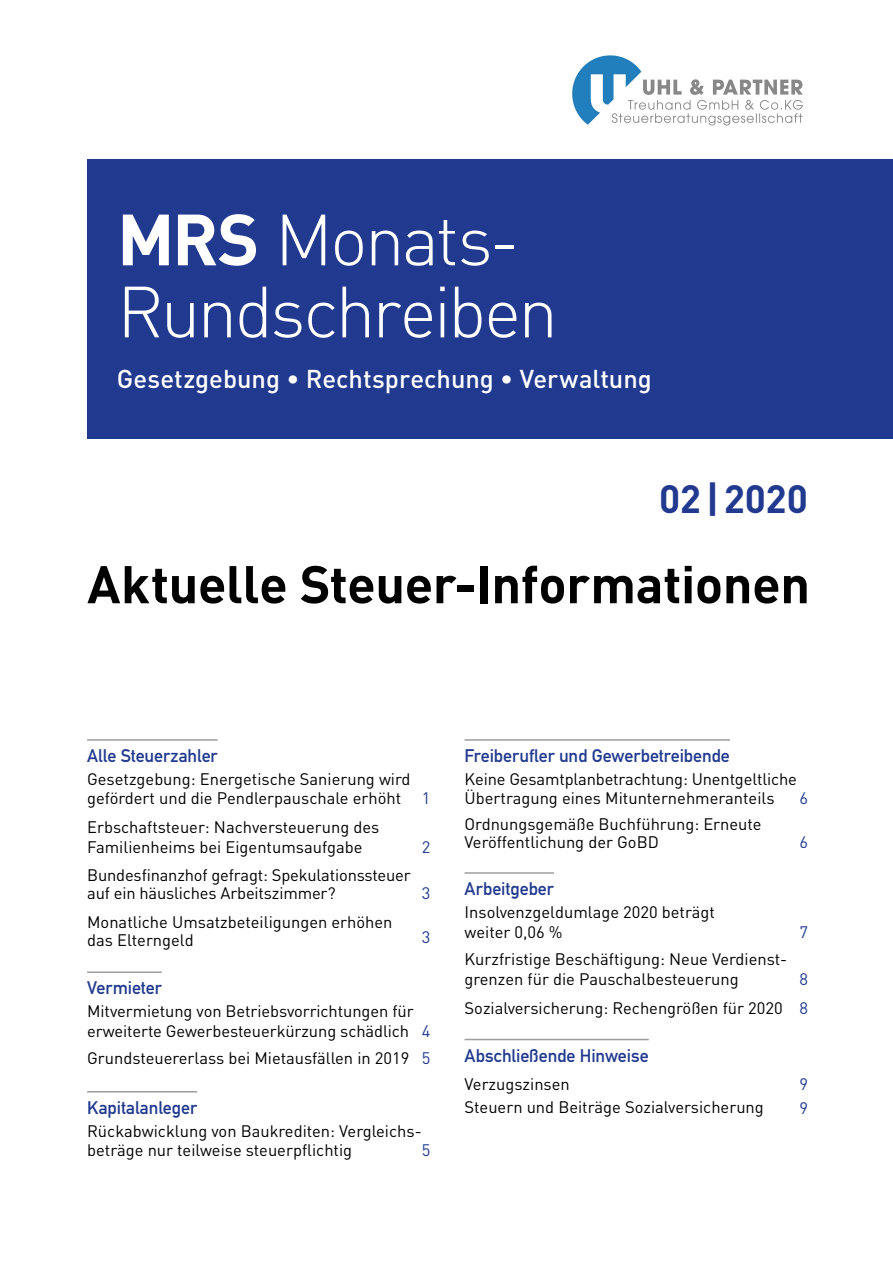
<style>
.page{position:relative;width:893px;height:1263px;background:#fff}
.page>*{position:absolute;margin:0;border:0;box-sizing:border-box;transform-origin:0 0}
.t1{font:300 71.25px/72px "DIN Pro";letter-spacing:-.04em;color:#fff}
.t2{font:700 52.2px "DIN Pro";letter-spacing:-.01em;color:#000}
.t3{font:700 39px "DIN Pro";color:#213a8f}
.t4{font:500 25.5px "DIN Pro";color:#fff}
.t5{font:18px "DIN Mittelschrift Std";letter-spacing:-.005em;color:#213a8f}
.t6{font:16.5px/19.5px "DIN Pro";color:#000}
.t7{font:16.5px "DIN Pro";color:#213a8f}
.s1{font-weight:700}
.s2{color:#213a8f}
</style>
<div class="page">
<hr style="left:87px;top:739px;width:131px;height:2px;background:#9d9d9c">
<hr style="left:87px;top:971px;width:75px;height:2px;background:#9d9d9c">
<hr style="left:87px;top:1091px;width:110px;height:1px;background:#9d9d9c">
<hr style="left:465px;top:739px;width:265px;height:2px;background:#9d9d9c">
<hr style="left:465px;top:872px;width:89px;height:2px;background:#9d9d9c">
<hr style="left:465px;top:1039px;width:184px;height:1px;background:#9d9d9c">
<div style="left:87px;top:160px;width:806px;height:279px;background:#213a8f"></div>
<img style="left:572px;top:55px;width:231px;height:71px">
<h1 class="t1" style="left:117px;top:201px;width:443px"><span class="s1">MRS</span> Monats-<br>Rundschreiben</h1>
<h3 class="t4" style="left:117px;top:361px;width:536px">Gesetzgebung • Rechtsprechung • Verwaltung</h3>
<h3 class="t3" style="left:659px;top:473px;width:150px">02|2020</h3>
<h2 class="t2" style="left:87px;top:549px;width:724px">Aktuelle Steuer-Informationen</h2>
<p class="t5" style="left:87px;top:745px;width:132px">Alle Steuerzahler</p>
<p class="t6" style="left:87px;top:768px;width:325px">Gesetzgebung: Energetische Sanierung wird gefördert und die Pendlerpauschale erhöht</p>
<p class="t6" style="left:87px;top:817px;width:294px">Erbschaftsteuer: Nachversteuerung des<br>Familienheims bei Eigentumsaufgabe</p>
<p class="t6" style="left:87px;top:865px;width:325px;line-height:18px">Bundesfinanzhof gefragt: Spekulationssteuer auf ein häusliches Arbeitszimmer?</p>
<p class="t6" style="left:87px;top:911px;width:307px;line-height:18.8px">Monatliche Umsatzbeteiligungen erhöhen das Elterngeld</p>
<p class="t7" style="left:422px;top:787px;width:10px">1</p>
<p class="t7" style="left:422px;top:836px;width:10px">2</p>
<p class="t7" style="left:422px;top:881px;width:10px">3</p>
<p class="t7" style="left:422px;top:926px;width:10px">3</p>
<p class="t5" style="left:87px;top:977px;width:76px">Vermieter</p>
<p class="t6" style="left:87px;top:1001px;width:345px">Mitvermietung von Betriebsvorrichtungen für erweiterte Gewerbesteuerkürzung schädlich <span class="s2">4</span></p>
<p class="t6" style="left:87px;top:1048px;width:345px">Grundsteuererlass bei Mietausfällen in 2019 <span class="s2">5</span></p>
<p class="t5" style="left:87px;top:1097px;width:111px">Kapitalanleger</p>
<p class="t6" style="left:87px;top:1121px;width:336px;line-height:18.8px">Rückabwicklung von Baukrediten: Vergleichs&shy;beträge nur teilweise steuerpflichtig</p>
<p class="t7" style="left:422px;top:1138px;width:10px">5</p>
<p class="t5" style="left:465px;top:745px;width:267px">Freiberufler und Gewerbetreibende</p>
<p class="t6" style="left:465px;top:769px;width:334px;line-height:18.8px">Keine Gesamtplanbetrachtung: Unentgeltliche<br>Übertragung eines Mitunternehmeranteils</p>
<p class="t7" style="left:799px;top:786px;width:10px">6</p>
<p class="t6" style="left:465px;top:814px;width:299px;line-height:18.8px">Ordnungsgemäße Buchführung: Erneute<br>Veröffentlichung der GoBD</p>
<p class="t5" style="left:465px;top:878px;width:91px">Arbeitgeber</p>
<p class="t6" style="left:465px;top:902px;width:252px">Insolvenzgeldumlage 2020 beträgt weiter 0,06 %</p>
<p class="t7" style="left:799px;top:831px;width:10px">6</p>
<p class="t7" style="left:799px;top:920px;width:10px">7</p>
<p class="t6" style="left:465px;top:949px;width:324px">Kurzfristige Beschäftigung: Neue Verdienst&shy;grenzen für die Pauschalbesteuerung</p>
<p class="t6" style="left:465px;top:963px;width:345px;line-height:29px;text-align:right"><span class="s2">8<br></span>Sozialversicherung: Rechengrößen für 2020 <span class="s2">8</span></p>
<p class="t5" style="left:465px;top:1045px;width:186px">Abschließende Hinweise</p>
<p class="t6" style="left:465px;top:1073px;width:107px">Verzugszinsen</p>
<p class="t7" style="left:799px;top:1072px;width:10px">9</p>
<p class="t6" style="left:465px;top:1096px;width:301px">Steuern und Beiträge Sozialversicherung</p>
<p class="t7" style="left:799px;top:1097px;width:10px">9</p>
</div>
